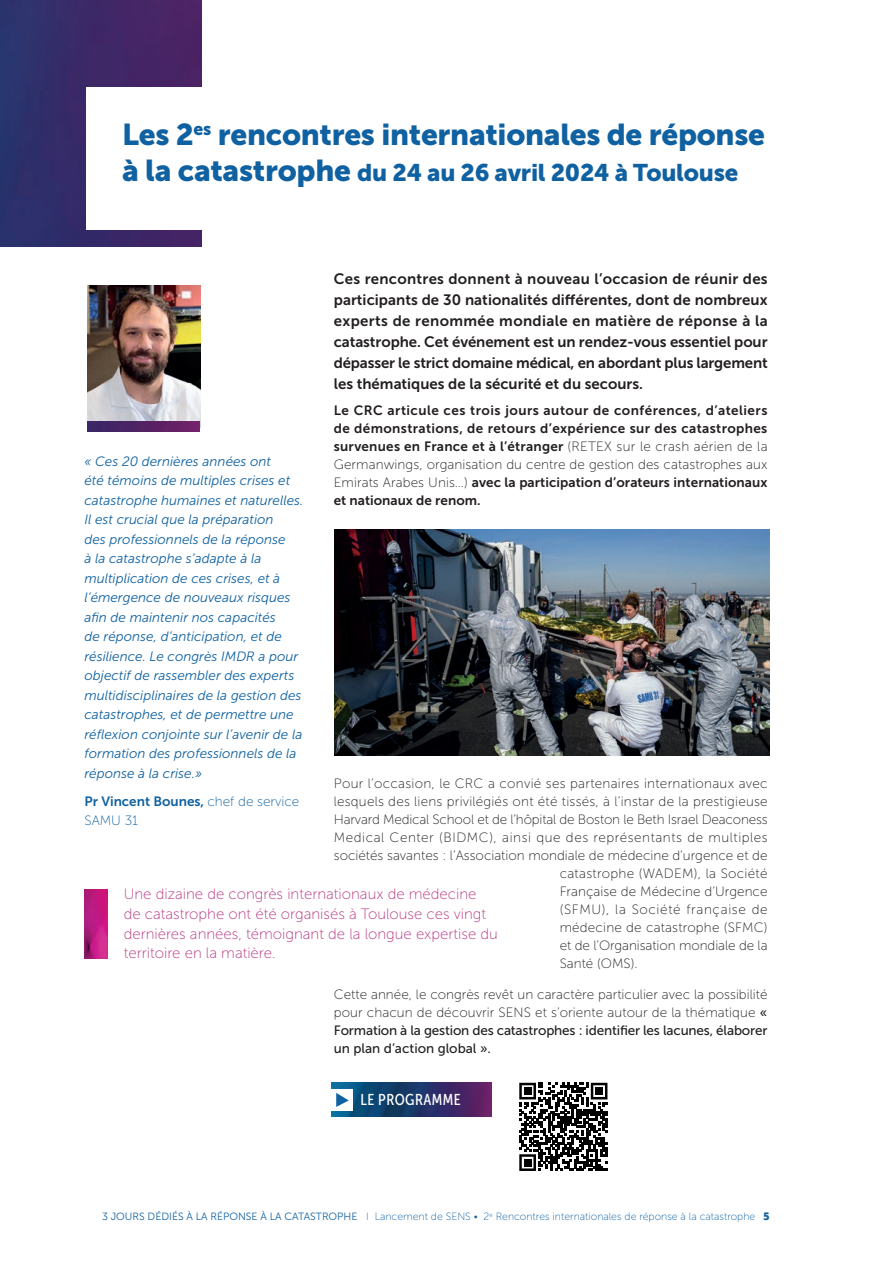
<style>
.page{position:relative;width:893px;height:1263px;background:#fff}
.page>*{position:absolute;margin:0;border:0;box-sizing:border-box;transform-origin:0 0}
.t1{font:30px "Museo Sans 900";letter-spacing:-.01em;color:#1061a1}
.t2{font:24px "Museo Sans 900";letter-spacing:-.01em;color:#1061a1}
.t3{font:15.75px "Museo Sans Cond 500";letter-spacing:.03em;color:#fff}
.t4{font:15px/21px "Museo Sans 700";color:#231f20;text-align:justify}
.t5{font:15px/19.5px "Museo Sans 100";color:#b73682}
.t6{font:13.5px/18px "Museo Sans 100";letter-spacing:.005em;color:#231f20}
.t7{font:italic 13.5px/19.5px "Museo Sans 300";color:#1061a1}
.t8{font:13.5px/18px "Museo Sans 700";letter-spacing:.005em;color:#231f20;text-align:justify}
.t9{font:13.5px/18px "Museo Sans 500";letter-spacing:-.01em;color:#231f20}
.t10{font:13.5px "Museo Sans 100";letter-spacing:.04em;color:#231f20}
.t11{font:13.5px "Museo Sans 700";color:#1061a1}
.t12{font:13.5px "Museo Sans 100";letter-spacing:.05em;color:#231f20}
.t13{font:13.5px "Museo Sans 100";color:#1061a1}
.t14{font:10.5px "Museo Sans 100";color:#1061a1}
.s1{font-size:30px}
.s2{font-family:"Museo Sans 100"}
.s3{font-family:"Museo Sans 500"}
.s4{font-family:"Museo Sans 300"}
.s5{font-family:"Open Sans";font-weight:800}
</style>
<div class="page">
<img style="left:0;top:0;width:201px;height:247px">
<div style="left:86px;top:87px;width:807px;height:143px;background:#fff"></div>
<img style="left:87px;top:286px;width:114px;height:142px">
<img style="left:87px;top:422px;width:113px;height:10px">
<img style="left:331px;top:1082px;width:161px;height:34px">
<div style="left:331px;top:1089px;width:21px;height:21px;background:#fff"></div>
<svg style="left:336px;top:1093px;width:13px;height:14px"></svg>
<img style="left:85px;top:890px;width:23px;height:68px">
<img style="left:334px;top:529px;width:436px;height:227px">
<svg style="left:519px;top:1083px;width:88px;height:88px"></svg>
<div style="left:524px;top:1087px;width:7px;height:8px;background:#000001"></div>
<div style="left:596px;top:1087px;width:7px;height:8px;background:#000001"></div>
<div style="left:524px;top:1159px;width:7px;height:7px;background:#000001"></div>
<h1 class="t1" style="left:122px;top:118px;width:644px">Les 2<sup>es</sup> rencontres internationales de réponse</h1>
<h2 class="t2" style="left:122px;top:159px;width:618px"><span class="s1">à la catastrophe</span> du 24 au 26 avril 2024 à Toulouse</h2>
<p class="t4" style="left:334px;top:268px;width:435px">Ces rencontres donnent à nouveau l’occasion de réunir des participants de 30 nationalités différentes, dont de nombreux experts de renommée mondiale en matière de réponse à la catastrophe. Cet événement est un rendez-vous essentiel pour dépasser le strict domaine médical, en abordant plus largement les thématiques de la sécurité et du secours.</p>
<p class="t8" style="left:334px;top:401px;width:435px">Le CRC articule ces trois jours autour de conférences, d’ateliers de démonstrations, de retours d’expérience sur des catastrophes survenues en France et à l’étranger <span class="s2">(RETEX sur le crash aérien de la</span></p>
<p class="t6" style="left:334px;top:455px;width:435px">Germanwings, organisation du centre de gestion des catastrophes aux</p>
<p class="t8" style="left:334px;top:473px;width:435px"><span class="s2">Emirats Arabes Unis…)</span> avec la participation d’orateurs internationaux et nationaux de renom.</p>
<p class="t7" style="left:85px;top:451px;width:220px">« Ces 20 dernières années ont<br>été témoins de multiples crises et catastrophe humaines et naturelles.<br>Il est crucial que la préparation<br>des professionnels de la réponse<br>à la catastrophe s’adapte à la multiplication de ces crises, et à l’émergence de nouveaux risques afin de maintenir nos capacités<br>de réponse, d’anticipation, et de résilience. Le congrès IMDR a pour objectif de rassembler des experts multidisciplinaires de la gestion des catastrophes, et de permettre une réflexion conjointe sur l’avenir de la formation des professionnels de la réponse à la crise.»</p>
<p class="t11" style="left:85px;top:793px;width:216px">Pr Vincent Bounes, <span class="s2">chef de service</span></p>
<p class="t13" style="left:85px;top:813px;width:55px">SAMU 31</p>
<p class="t6" style="left:334px;top:774px;width:435px">Pour l’occasion, le CRC a convié ses partenaires internationaux avec</p>
<p class="t6" style="left:334px;top:792px;width:435px">lesquels des liens privilégiés ont été tissés, à l’instar de la prestigieuse</p>
<p class="t6" style="left:334px;top:810px;width:435px">Harvard Medical School et de l’hôpital de Boston le Beth Israel Deaconess</p>
<p class="t10" style="left:334px;top:830px;width:435px">Medical Center (BIDMC), ainsi que des représentants de multiples</p>
<p class="t6" style="left:334px;top:846px;width:435px">sociétés savantes : l’Association mondiale de médecine d’urgence et de</p>
<p class="t6" style="left:560px;top:864px;width:209px">catastrophe (WADEM), la Société</p>
<p class="t6" style="left:560px;top:882px;width:209px">Française de Médecine d’Urgence</p>
<p class="t12" style="left:560px;top:902px;width:209px">(SFMU), la Société française de</p>
<p class="t6" style="left:560px;top:918px;width:209px">médecine de catastrophe (SFMC)</p>
<p class="t6" style="left:560px;top:936px;width:209px">et de l’Organisation mondiale de la</p>
<p class="t6" style="left:560px;top:954px;width:79px">Santé (OMS).</p>
<p class="t6" style="left:334px;top:985px;width:435px">Cette année, le congrès revêt un caractère particulier avec la possibilité pour chacun de découvrir SENS et s’oriente autour de la thématique <span class="s3">«</span></p>
<p class="t9" style="left:334px;top:1021px;width:435px">Formation à la gestion des catastrophes : identifier les lacunes, élaborer un plan d’action global ».</p>
<p class="t3" style="left:360px;top:1091px;width:102px">LE PROGRAMME</p>
<p class="t5" style="left:124px;top:885px;width:376px">Une dizaine de congrès internationaux de médecine<br>de catastrophe ont été organisés à Toulouse ces vingt dernières années, témoignant de la longue expertise du territoire en la matière.</p>
<p class="t14" style="left:102px;top:1211px;width:669px"><span class="s4">3 JOURS DÉDIÉS À LA RÉPONSE À LA CATASTROPHE</span> I Lancement de SENS • 2<sup>e</sup> Rencontres internationales de réponse à la catastrophe <span class="s5">5</span></p>
</div>
